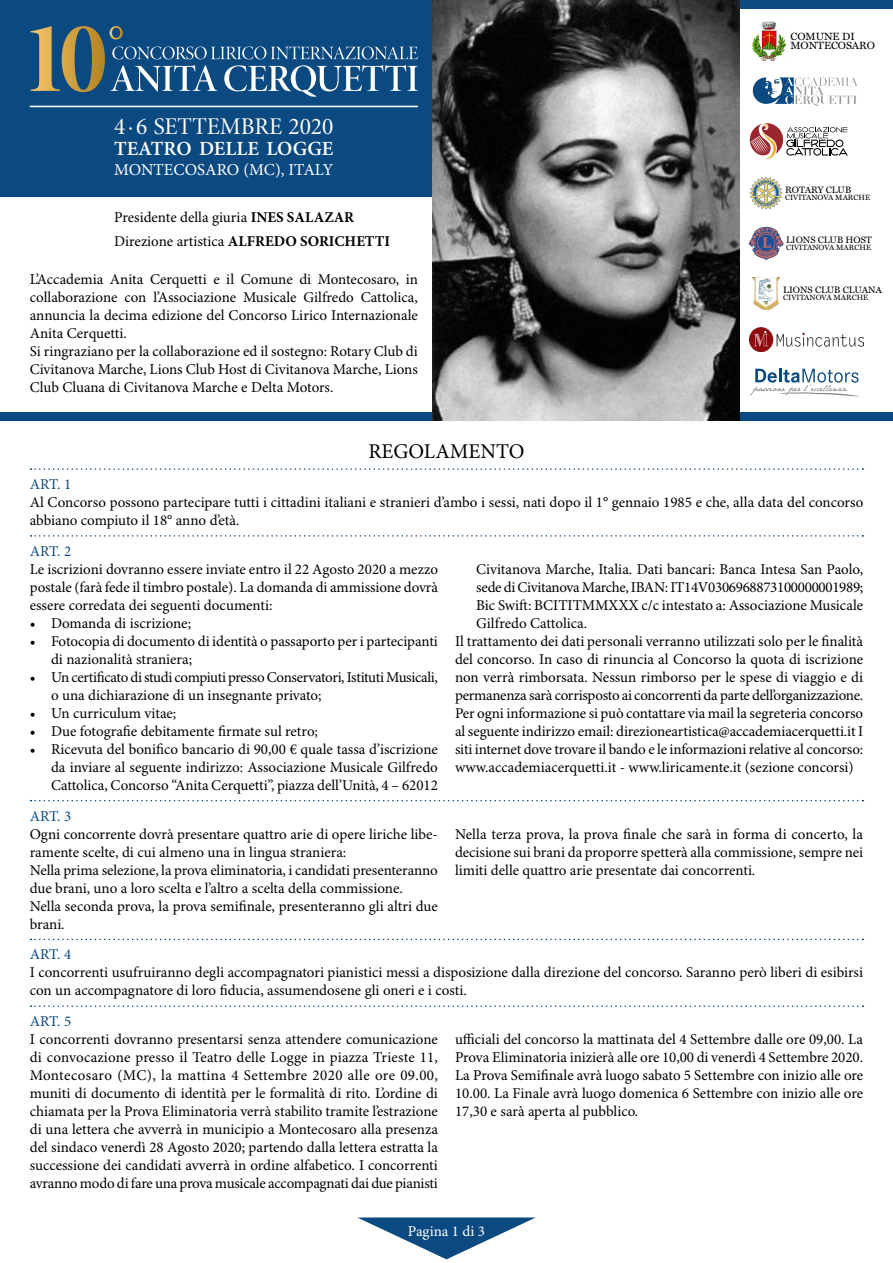
<style>
.page{position:relative;width:893px;height:1263px;background:#fff}
.page>*{position:absolute;margin:0;border:0;box-sizing:border-box;transform-origin:0 0}
.t1{font:24px "Minion Pro Subh";color:#fff}
.centrato{font:21px "Minion Pro";color:#000}
.t2{font:600 20.1px "Minion Pro";color:#fff}
.t3{font:16.8px "Minion Pro";color:#fff}
.Paragrafo_base_-riga{font:15px/18px "Minion Pro";letter-spacing:-.005em;color:#000;text-align:justify}
.Titolo_art{font:15px "Minion Pro";letter-spacing:-.005em;color:#0b4981}
.Paragrafo_base_-riga-2{font:15px "Minion Pro";color:#fff}
.info_hotel{font:10.5px "Miller Text";color:#000}
.info_hotel-2{font:9.3px "Miller Text";color:#000}
.info_hotel-3{font:7.65px "Miller Text";color:#000}
.s1{font-weight:700}
</style>
<div class="page">
<svg style="left:357px;top:1217px;width:179px;height:42px"></svg>
<svg style="left:31px;top:468px;width:832px;height:2px"></svg>
<svg style="left:31px;top:535px;width:832px;height:2px"></svg>
<svg style="left:31px;top:800px;width:832px;height:1px"></svg>
<svg style="left:31px;top:939px;width:832px;height:1px"></svg>
<svg style="left:31px;top:1005px;width:832px;height:2px"></svg>
<div style="left:0;top:0;width:432px;height:197px;background:#0b4981"></div>
<div style="left:0;top:412px;width:893px;height:9px;background:#0b4981"></div>
<div style="left:0;top:0;width:893px;height:9px;background:#0b4981"></div>
<img style="left:432px;top:0;width:308px;height:421px">
<hr style="left:30px;top:106px;width:388px;height:1px;background:#fff">
<svg style="left:753px;top:77px;width:105px;height:29px"></svg>
<svg style="left:750px;top:123px;width:98px;height:36px"></svg>
<svg style="left:749px;top:227px;width:34px;height:33px"></svg>
<img style="left:750px;top:177px;width:33px;height:32px">
<img style="left:753px;top:277px;width:27px;height:33px">
<img style="left:753px;top:22px;width:33px;height:38px">
<img style="left:750px;top:327px;width:113px;height:24px">
<svg style="left:750px;top:369px;width:110px;height:28px"></svg>
<svg style="left:30px;top:26px;width:388px;height:71px"></svg>
<p class="t1" style="left:114px;top:112px;width:221px">4 · 6 SETTEMBRE 2020</p>
<p class="t2" style="left:114px;top:136px;width:221px">TEATRO DELLE LOGGE</p>
<p class="t3" style="left:114px;top:159px;width:221px">MONTECOSARO (MC), ITALY</p>
<p class="Paragrafo_base_-riga" style="left:114px;top:208px;width:241px">Presidente della giuria <span class="s1">INES SALAZAR</span></p>
<p class="Paragrafo_base_-riga" style="left:114px;top:232px;width:277px">Direzione artistica <span class="s1">ALFREDO SORICHETTI</span></p>
<p class="Paragrafo_base_-riga" style="left:30px;top:271px;width:390px">L’Accademia Anita Cerquetti e il Comune di Montecosaro, in collaborazione con l’Associazione Musicale Gilfredo Cattolica, annuncia la decima edizione del Concorso Lirico Internazionale Anita Cerquetti.</p>
<p class="Paragrafo_base_-riga" style="left:30px;top:343px;width:390px">Si ringraziano per la collaborazione ed il sostegno: Rotary Club di Civitanova Marche, Lions Club Host di Civitanova Marche, Lions Club Cluana di Civitanova Marche e Delta Motors.</p>
<p class="centrato" style="left:368px;top:439px;width:158px">REGOLAMENTO</p>
<p class="info_hotel" style="left:790px;top:31px;width:66px">COMUNE DI</p>
<p class="info_hotel" style="left:790px;top:39px;width:86px">MONTECOSARO</p>
<p class="info_hotel-2" style="left:785px;top:184px;width:68px">ROTARY CLUB</p>
<p class="info_hotel-3" style="left:785px;top:193px;width:87px">CIVITANOVA MARCHE</p>
<p class="info_hotel-2" style="left:786px;top:234px;width:87px">LIONS CLUB HOST</p>
<p class="info_hotel-3" style="left:786px;top:243px;width:87px">CIVITANOVA MARCHE</p>
<p class="info_hotel-2" style="left:783px;top:284px;width:100px">LIONS CLUB CLUANA</p>
<p class="info_hotel-3" style="left:783px;top:293px;width:87px">CIVITANOVA MARCHE</p>
<p class="Titolo_art" style="left:30px;top:475px;width:43px">ART. 1</p>
<p class="Paragrafo_base_-riga" style="left:30px;top:494px;width:835px">Al Concorso possono partecipare tutti i cittadini italiani e stranieri d’ambo i sessi, nati dopo il 1° gennaio 1985 e che, alla data del concorso abbiano compiuto il 18° anno d’età.</p>
<p class="Titolo_art" style="left:30px;top:542px;width:43px">ART. 2</p>
<p class="Paragrafo_base_-riga" style="left:30px;top:561px;width:410px">Le iscrizioni dovranno essere inviate entro il 22 Agosto 2020 a mezzo postale (farà fede il timbro postale). La domanda di ammissione dovrà essere corredata dei seguenti documenti:</p>
<p class="Paragrafo_base_-riga" style="left:30px;top:615px;width:163px">• Domanda di iscrizione;</p>
<p class="Paragrafo_base_-riga" style="left:51px;top:633px;width:388px;text-indent:-21px">• Fotocopia di documento di identità o passaporto per i partecipanti di nazionalità straniera;</p>
<p class="Paragrafo_base_-riga" style="left:51px;top:669px;width:388px;text-indent:-21px">• Un certificato di studi compiuti presso Conservatori, Istituti Musicali, o una dichiarazione di un insegnante privato;</p>
<p class="Paragrafo_base_-riga" style="left:30px;top:705px;width:148px">• Un curriculum vitae;</p>
<p class="Paragrafo_base_-riga" style="left:30px;top:723px;width:290px">• Due fotografie debitamente firmate sul retro;</p>
<p class="Paragrafo_base_-riga" style="left:51px;top:741px;width:388px;text-indent:-21px">• Ricevuta del bonifico bancario di 90,00 € quale tassa d’iscrizione da inviare al seguente indirizzo: Associazione Musicale Gilfredo Cattolica, Concorso “Anita Cerquetti”, piazza dell’Unità, 4 – 62012</p>
<p class="Paragrafo_base_-riga" style="left:476px;top:561px;width:389px">Civitanova Marche, Italia. Dati bancari: Banca Intesa San Paolo, sede di Civitanova Marche, IBAN: IT14V0306968873100000001989; Bic Swift: BCITITMMXXX c/c intestato a: Associazione Musicale Gilfredo Cattolica.</p>
<p class="Paragrafo_base_-riga" style="left:455px;top:633px;width:410px">Il trattamento dei dati personali verranno utilizzati solo per le finalità del concorso. In caso di rinuncia al Concorso la quota di iscrizione non verrà rimborsata. Nessun rimborso per le spese di viaggio e di permanenza sarà corrisposto ai concorrenti da parte dell’organizzazione.</p>
<p class="Paragrafo_base_-riga" style="left:455px;top:705px;width:410px">Per ogni informazione si può contattare via mail la segreteria concorso al seguente indirizzo email: direzioneartistica@accademiacerquetti.it I siti internet dove trovare il bando e le informazioni relative al concorso: www.accademiacerquetti.it - www.liricamente.it (sezione concorsi)</p>
<p class="Titolo_art" style="left:30px;top:807px;width:43px">ART. 3</p>
<p class="Paragrafo_base_-riga" style="left:30px;top:825px;width:410px">Ogni concorrente dovrà presentare quattro arie di opere liriche libe&shy;ramente scelte, di cui almeno una in lingua straniera:</p>
<p class="Paragrafo_base_-riga" style="left:30px;top:861px;width:410px">Nella prima selezione, la prova eliminatoria, i candidati presenteranno due brani, uno a loro scelta e l’altro a scelta della commissione.</p>
<p class="Paragrafo_base_-riga" style="left:30px;top:897px;width:410px">Nella seconda prova, la prova semifinale, presenteranno gli altri due brani.</p>
<p class="Paragrafo_base_-riga" style="left:455px;top:825px;width:410px">Nella terza prova, la prova finale che sarà in forma di concerto, la decisione sui brani da proporre spetterà alla commissione, sempre nei limiti delle quattro arie presentate dai concorrenti.</p>
<p class="Titolo_art" style="left:30px;top:945px;width:43px">ART. 4</p>
<p class="Paragrafo_base_-riga" style="left:30px;top:964px;width:835px">I concorrenti usufruiranno degli accompagnatori pianistici messi a disposizione dalla direzione del concorso. Saranno però liberi di esibirsi con un accompagnatore di loro fiducia, assumendosene gli oneri e i costi.</p>
<p class="Titolo_art" style="left:30px;top:1012px;width:43px">ART. 5</p>
<p class="Paragrafo_base_-riga" style="left:30px;top:1031px;width:410px">I concorrenti dovranno presentarsi senza attendere comunicazione di convocazione presso il Teatro delle Logge in piazza Trieste 11, Montecosaro (MC), la mattina 4 Settembre 2020 alle ore 09.00, muniti di documento di identità per le formalità di rito. L’ordine di chiamata per la Prova Eliminatoria verrà stabilito tramite l’estrazione di una lettera che avverrà in municipio a Montecosaro alla presenza del sindaco venerdì 28 Agosto 2020; partendo dalla lettera estratta la successione dei candidati avverrà in ordine alfabetico. I concorrenti avranno modo di fare una prova musicale accompagnati dai due pianisti</p>
<p class="Paragrafo_base_-riga" style="left:455px;top:1031px;width:410px">ufficiali del concorso la mattinata del 4 Settembre dalle ore 09,00. La Prova Eliminatoria inizierà alle ore 10,00 di venerdì 4 Settembre 2020.<br>La Prova Semifinale avrà luogo sabato 5 Settembre con inizio alle ore 10.00. La Finale avrà luogo domenica 6 Settembre con inizio alle ore 17,30 e sarà aperta al pubblico.</p>
<p class="Paragrafo_base_-riga-2" style="left:408px;top:1222px;width:79px">Pagina 1 di 3</p>
</div>
